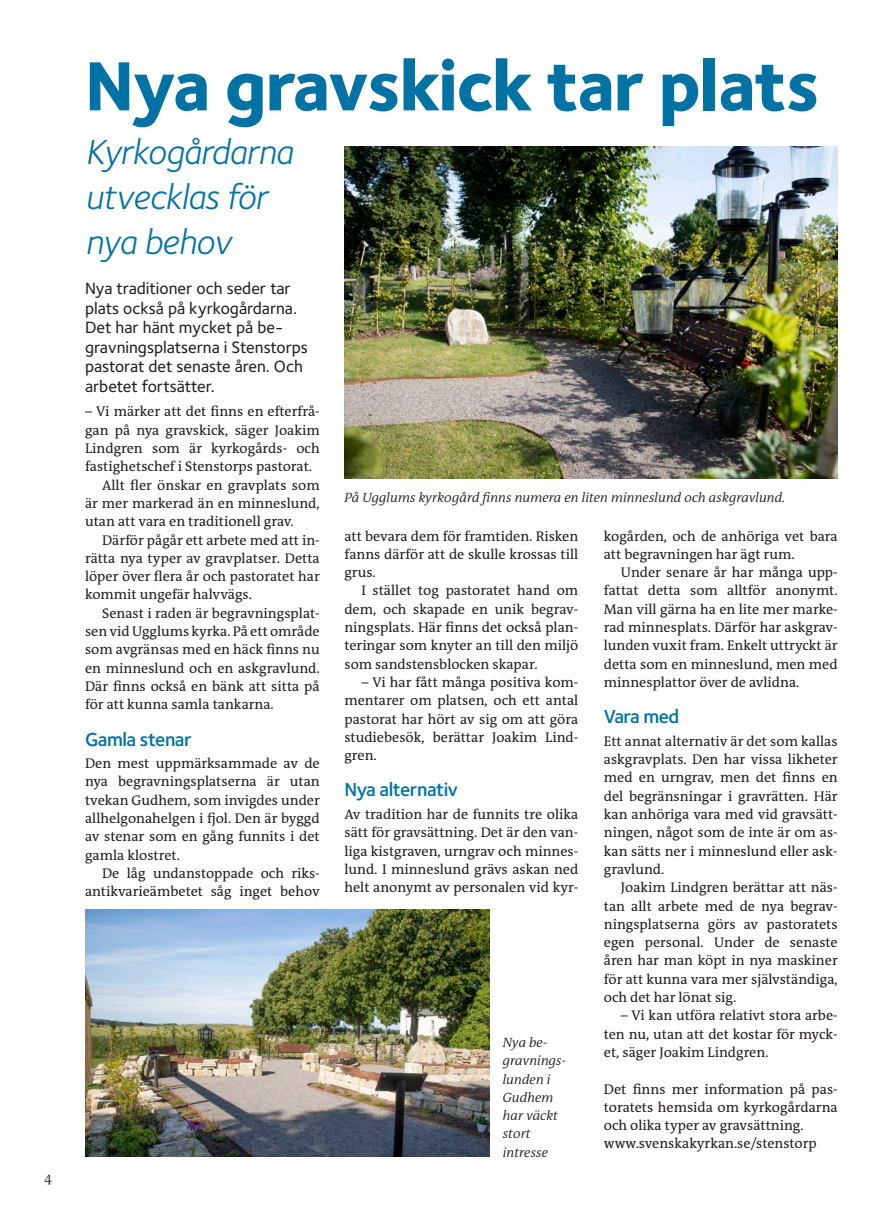
<style>
.page{position:relative;width:893px;height:1212px;background:#fff}
.page>*{position:absolute;margin:0;border:0;box-sizing:border-box;transform-origin:0 0}
.Rubrik_1{font:800 72px "Foundry Sterling OT3";letter-spacing:-.02em;color:#0073a4}
.Rubrik_24_demi{font:italic 36px/45px "Foundry Sterling OT3";letter-spacing:-.02em;color:#0073a4}
.Mellanrubrik{font:600 19.5px "Foundry Sterling OT3";letter-spacing:-.025em;color:#0073a4}
.Ingress{font:500 16.95px/19.5px "Foundry Sterling";color:#231f20}
.brödtext_stycke_indr{font:14.1px/18.3px "The Antiqua B W5 Plain";color:#231f20;text-align:justify}
.Brödtext{font:14.1px/18.3px "The Antiqua B W5 Plain";color:#231f20;text-align:justify}
.Bildtext{font:italic 300 13.5px/18.3px "The Antiqua B W4";color:#231f20}
.t1{font:300 13.5px "The Antiqua B W4";color:#231f20}
</style>
<div class="page">
<img style="left:344px;top:146px;width:494px;height:332px">
<img style="left:85px;top:909px;width:404px;height:248px">
<p class="t1" style="left:45px;top:1169px;width:9px">4</p>
<p class="Rubrik_1" style="left:85px;top:26px;width:736px">Nya gravskick tar plats</p>
<p class="Rubrik_24_demi" style="left:85px;top:127px;width:209px">Kyrkogårdarna utvecklas för nya behov</p>
<p class="Ingress" style="left:85px;top:278px;width:224px">Nya traditioner och seder tar plats också på kyrkogårdarna.<br>Det har hänt mycket på be&shy;gravningsplatserna i Stenstorps pastorat det senaste åren. Och arbetet fortsätter.</p>
<p class="Brödtext" style="left:85px;top:403px;width:236px">– Vi märker att det finns en efterfrå&shy;gan på nya gravskick, säger Joakim Lindgren som är kyrkogårds- och fastighetschef i Stenstorps pastorat.</p>
<p class="brödtext_stycke_indr" style="left:85px;top:476px;width:236px;text-indent:17px">Allt fler önskar en gravplats som är mer markerad än en minneslund, utan att vara en traditionell grav.</p>
<p class="brödtext_stycke_indr" style="left:85px;top:531px;width:236px;text-indent:17px">Därför pågår ett arbete med att in&shy;rätta nya typer av gravplatser. Detta löper över flera år och pastoratet har kommit ungefär halvvägs.</p>
<p class="brödtext_stycke_indr" style="left:85px;top:604px;width:236px;text-indent:17px">Senast i raden är begravningsplat&shy;sen vid Ugglums kyrka. På ett område som avgränsas med en häck finns nu en minneslund och en askgravlund.<br>Där finns också en bänk att sitta på för att kunna samla tankarna.</p>
<p class="Mellanrubrik" style="left:85px;top:724px;width:108px">Gamla stenar</p>
<p class="Brödtext" style="left:85px;top:754px;width:236px">Den mest uppmärksammade av de nya begravningsplatserna är utan tvekan Gudhem, som invigdes under allhelgonahelgen i fjol. Den är byggd av stenar som en gång funnits i det gamla klostret.</p>
<p class="brödtext_stycke_indr" style="left:85px;top:864px;width:236px;text-align:right">De låg undanstoppade och riks&shy;antikvarieämbetet såg inget behov</p>
<p class="Bildtext" style="left:344px;top:489px;width:442px">På Ugglums kyrkogård finns numera en liten minneslund och askgravlund.</p>
<p class="brödtext_stycke_indr" style="left:344px;top:527px;width:235px">att bevara dem för framtiden. Risken fanns därför att de skulle krossas till grus.</p>
<p class="brödtext_stycke_indr" style="left:344px;top:582px;width:235px;text-indent:17px">I stället tog pastoratet hand om dem, och skapade en unik begrav&shy;ningsplats. Här finns det också plan&shy;teringar som knyter an till den miljö som sandstensblocken skapar.</p>
<p class="brödtext_stycke_indr" style="left:344px;top:673px;width:235px;text-indent:17px">– Vi har fått många positiva kom&shy;mentarer om platsen, och ett antal pastorat har hört av sig om att göra studiebesök, berättar Joakim Lind&shy;gren.</p>
<p class="Mellanrubrik" style="left:344px;top:775px;width:115px">Nya alternativ</p>
<p class="Brödtext" style="left:344px;top:805px;width:235px">Av tradition har de funnits tre olika sätt för gravsättning. Det är den van&shy;liga kistgraven, urngrav och minnes&shy;lund. I minneslund grävs askan ned helt anonymt av personalen vid kyr-</p>
<p class="Bildtext" style="left:503px;top:1033px;width:65px">Nya be&shy;gravnings&shy;lunden i<br>Gudhem har väckt stort</p>
<p class="Bildtext" style="left:503px;top:1143px;width:47px">intresse</p>
<p class="Brödtext" style="left:604px;top:527px;width:235px">kogården, och de anhöriga vet bara att begravningen har ägt rum.</p>
<p class="brödtext_stycke_indr" style="left:604px;top:563px;width:235px;text-indent:17px">Under senare år har många upp&shy;fattat detta som alltför anonymt.<br>Man vill gärna ha en lite mer marke&shy;rad minnesplats. Därför har askgrav&shy;lunden vuxit fram. Enkelt uttryckt är detta som en minneslund, men med minnesplattor över de avlidna.</p>
<p class="Mellanrubrik" style="left:604px;top:701px;width:77px">Vara med</p>
<p class="Brödtext" style="left:604px;top:732px;width:235px">Ett annat alternativ är det som kallas askgravplats. Den har vissa likheter med en urngrav, men det finns en del begränsningar i gravrätten. Här kan anhöriga vara med vid gravsätt&shy;ningen, något som de inte är om as&shy;kan sätts ner i minneslund eller ask&shy;gravlund.</p>
<p class="brödtext_stycke_indr" style="left:604px;top:878px;width:235px;text-indent:17px">Joakim Lindgren berättar att näs&shy;tan allt arbete med de nya begrav&shy;ningsplatserna görs av pastoratets egen personal. Under de senaste åren har man köpt in nya maskiner för att kunna vara mer självständiga, och det har lönat sig.</p>
<p class="brödtext_stycke_indr" style="left:604px;top:1006px;width:235px;text-indent:17px">– Vi kan utföra relativt stora arbe&shy;ten nu, utan att det kostar för myck&shy;et, säger Joakim Lindgren.</p>
<p class="Brödtext" style="left:604px;top:1080px;width:235px">Det finns mer information på pas&shy;toratets hemsida om kyrkogårdarna och olika typer av gravsättning.</p>
<p class="Brödtext" style="left:604px;top:1134px;width:214px">www.svenskakyrkan.se/stenstorp</p>
</div>
